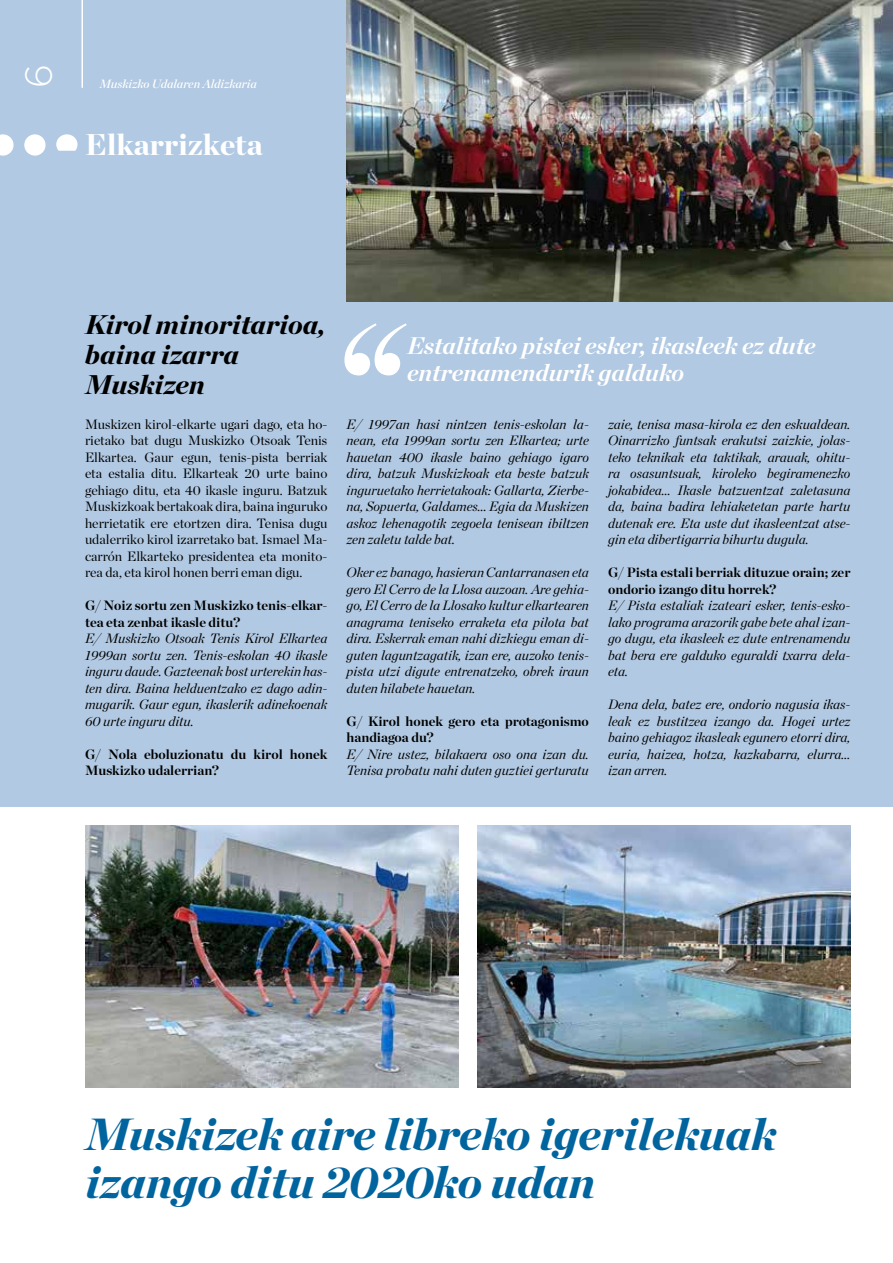
<style>
.page{position:relative;width:893px;height:1263px;background:#fff}
.page>*{position:absolute;margin:0;border:0;box-sizing:border-box;transform-origin:0 0}
.t1{font:italic 900 45px/48px "Chronicle Display";color:#00649e}
.t2{font:300 37.5px "Gotham";color:#fff}
.t3{font:900 30px "Chronicle Display";color:#fff}
.t4{font:italic 900 27px/30px "Chronicle Display";color:#000}
.t5{font:italic 700 24px/27px "Chronicle Display";color:#fff}
.t6{font:italic 13.5px/16.5px "Chronicle Display";color:#000;text-align:justify}
.t7{font:13.5px/16.5px "Chronicle Display";color:#000;text-align:justify}
.t8{font:700 13.5px/16.5px "Chronicle Display";color:#000}
.t9{font:italic 12px "Chronicle Display Semi";color:#fff}
</style>
<div class="page">
<div style="left:0;top:0;width:893px;height:806px;background:#b1c9e2"></div>
<hr style="left:82px;top:0;width:1px;height:88px;background:#fff">
<svg style="left:56px;top:134px;width:22px;height:17px"></svg>
<div style="left:24px;top:134px;width:22px;height:22px;background:#fff;border-radius:50%"></div>
<svg style="left:0;top:134px;width:14px;height:22px"></svg>
<svg style="left:344px;top:323px;width:63px;height:52px"></svg>
<img style="left:347px;top:0;width:546px;height:301px">
<img style="left:85px;top:825px;width:373px;height:262px">
<img style="left:477px;top:825px;width:373px;height:262px">
<h2 class="t2" style="left:15px;top:88px;width:26px;rotate:-90deg">6</h2>
<p class="t9" style="left:99px;top:74px;width:159px">Muskizko Udalaren Aldizkaria</p>
<h3 class="t3" style="left:85px;top:120px;width:179px">Elkarrizketa</h3>
<h3 class="t4" style="left:85px;top:307px;width:242px">Kirol minoritarioa, baina izarra<br>Muskizen</h3>
<p class="t7" style="left:85px;top:415px;width:244px">Muskizen kirol-elkarte ugari dago, eta ho&shy;rietako bat dugu Muskizko Otsoak Tenis Elkartea. Gaur egun, tenis-pista berriak eta estalia ditu. Elkarteak 20 urte baino gehiago ditu, eta 40 ikasle inguru. Batzuk Muskizkoak bertakoak dira, baina inguruko herrietatik ere etortzen dira. Tenisa dugu udalerriko kirol izarretako bat. Ismael Ma&shy;carrón Elkarteko presidentea eta monito&shy;rea da, eta kirol honen berri eman digu.</p>
<p class="t8" style="left:85px;top:596px;width:244px">G/ Noiz sortu zen Muskizko tenis-elkar&shy;tea eta zenbat ikasle ditu?</p>
<p class="t6" style="left:85px;top:629px;width:244px">E/ Muskizko Otsoak Tenis Kirol Elkartea 1999an sortu zen. Tenis-eskolan 40 ikasle inguru daude. Gazteenak bost urterekin has&shy;ten dira. Baina helduentzako ez dago adin&shy;mugarik. Gaur egun, ikaslerik adinekoenak 60 urte inguru ditu.</p>
<p class="t8" style="left:85px;top:745px;width:244px">G/ Nola eboluzionatu du kirol honek<br>Muskizko udalerrian?</p>
<h3 class="t5" style="left:407px;top:330px;width:410px">Estalitako pistei esker, ikasleek ez dute entrenamendurik galduko</h3>
<p class="t6" style="left:347px;top:415px;width:244px">E/ 1997an hasi nintzen tenis-eskolan la&shy;nean, eta 1999an sortu zen Elkartea; urte hauetan 400 ikasle baino gehiago igaro dira, batzuk Muskizkoak eta beste batzuk inguruetako herrietakoak: Gallarta, Zierbe&shy;na, Sopuerta, Galdames... Egia da Muskizen askoz lehenagotik zegoela tenisean ibiltzen zen zaletu talde bat.</p>
<p class="t6" style="left:347px;top:563px;width:244px">Oker ez banago, hasieran Cantarranasen eta gero El Cerro de la Llosa auzoan. Are gehia&shy;go, El Cerro de la Llosako kultur elkartearen anagrama teniseko erraketa eta pilota bat dira. Eskerrak eman nahi dizkiegu eman di&shy;guten laguntzagatik, izan ere, auzoko tenis&shy;pista utzi digute entrenatzeko, obrek iraun duten hilabete hauetan.</p>
<p class="t8" style="left:347px;top:712px;width:244px">G/ Kirol honek gero eta protagonismo handiagoa du?</p>
<p class="t6" style="left:347px;top:745px;width:244px">E/ Nire ustez, bilakaera oso ona izan du.<br>Tenisa probatu nahi duten guztiei gerturatu</p>
<p class="t6" style="left:608px;top:415px;width:244px">zaie, tenisa masa-kirola ez den eskualdean.<br>Oinarrizko funtsak erakutsi zaizkie, jolas&shy;teko teknikak eta taktikak, arauak, ohitu&shy;ra osasuntsuak, kiroleko begiramenezko jokabidea... Ikasle batzuentzat zaletasuna da, baina badira lehiaketetan parte hartu dutenak ere. Eta uste dut ikasleentzat atse&shy;gin eta dibertigarria bihurtu dugula.</p>
<p class="t8" style="left:608px;top:563px;width:244px">G/ Pista estali berriak dituzue orain; zer ondorio izango ditu horrek?</p>
<p class="t6" style="left:608px;top:596px;width:244px">E/ Pista estaliak izateari esker, tenis-esko&shy;lako programa arazorik gabe bete ahal izan&shy;go dugu, eta ikasleek ez dute entrenamendu bat bera ere galduko eguraldi txarra dela&shy;eta.</p>
<p class="t6" style="left:608px;top:695px;width:244px">Dena dela, batez ere, ondorio nagusia ikas&shy;leak ez bustitzea izango da. Hogei urtez baino gehiagoz ikasleak egunero etorri dira, euria, haizea, hotza, kazkabarra, elurra... izan arren.</p>
<h1 class="t1" style="left:85px;top:1106px;width:693px">Muskizek aire libreko igerilekuak izango ditu 2020ko udan</h1>
</div>
